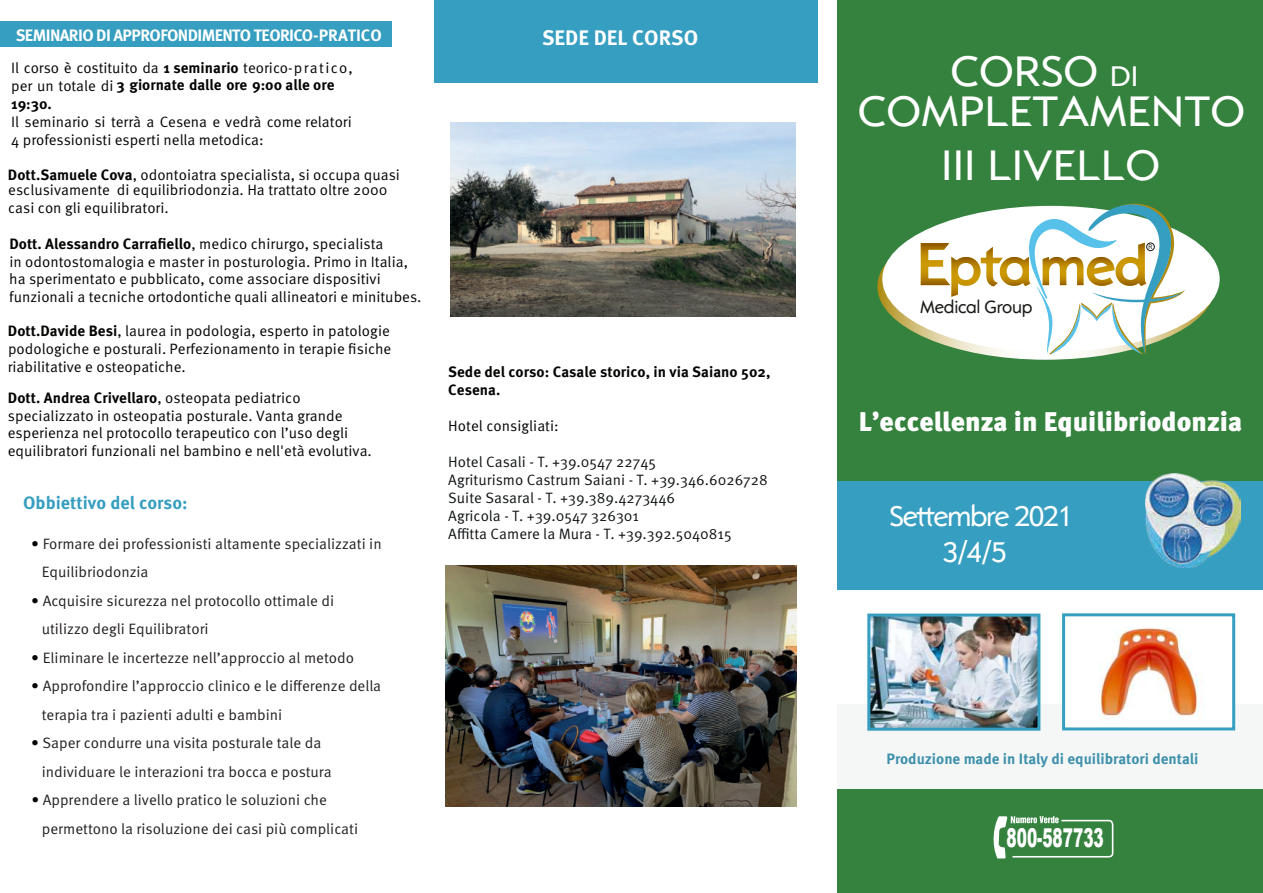
<style>
.page{position:relative;width:1263px;height:893px;background:#fff}
.page>*{position:absolute;margin:0;border:0;box-sizing:border-box;transform-origin:0 0}
.t1{font:54.3px "Opel Sans";color:#cc9903}
.t2{font:45px/40.5px "Opel Sans";color:#fff;text-align:center}
.t3{font:30px/35.4px "Opel Sans";letter-spacing:-.05em;color:#fff;text-align:center;scale:.96 1}
.t4{font:900 27px "Meta Pro";color:#fff}
.t5{font:900 25.95px "Arial";color:#fff;scale:.59 1}
.t6{font:700 21px "Meta Pro";color:#fff}
.t7{font:18.75px "Opel Sans";letter-spacing:-.02em;color:#1a1a18;scale:.95 1}
.t8{font:700 18px "Meta Pro";color:#369ec0}
.t9{font:700 16.5px "Meta Pro";letter-spacing:-.035em;color:#fff}
.t10{font:15px/18px "Meta Pro";color:#040503}
.t11{font:15px/28.5px "Meta Pro";color:#231f20}
.t12{font:15px/18px "Meta Pro";color:#101315}
.t13{font:700 15px/18px "Meta Pro";color:#040503}
.t14{font:700 15px "Meta Pro";color:#3d90ab}
.t15{font:6.45px "Arial";color:#1a1a18;scale:.87 1}
.s1{font-weight:700}
.s2{color:#050604}
.s3{font-size:30px}
.s4{font-size:60.3px}
</style>
<div class="page">
<div style="left:434px;top:0;width:383px;height:82px;background:#369ec0"></div>
<div style="left:838px;top:0;width:425px;height:893px;background:#35823e"></div>
<div style="left:0;top:21px;width:391px;height:26px;background:#369ec0"></div>
<svg style="left:877px;top:233px;width:338px;height:127px"></svg>
<div style="left:882px;top:206px;width:338px;height:146px;background:#fff;border-radius:50%"></div>
<svg style="left:920px;top:203px;width:265px;height:151px"></svg>
<div style="left:838px;top:486px;width:425px;height:269px;background:#fff"></div>
<div style="left:838px;top:481px;width:425px;height:109px;background:#369ec0"></div>
<img style="left:1145px;top:473px;width:96px;height:94px">
<div style="left:838px;top:704px;width:425px;height:84px;background:#f5f7f7"></div>
<img style="left:1100px;top:627px;width:101px;height:93px">
<img style="left:871px;top:618px;width:165px;height:109px">
<div style="left:867px;top:614px;width:173px;height:117px;border:3px solid #369fc1"></div>
<div style="left:1062px;top:613px;width:173px;height:117px;border:3px solid #369fc1"></div>
<svg style="left:993px;top:816px;width:120px;height:42px"></svg>
<img style="left:451px;top:123px;width:344px;height:193px">
<img style="left:445px;top:565px;width:351px;height:241px">
<p class="t9" style="left:16px;top:24px;width:367px">SEMINARIO DI APPROFONDIMENTO TEORICO-PRATICO</p>
<p class="t10" style="left:11px;top:60px;width:343px;line-height:17px">Il corso è costituito da <span class="s1">1 seminario</span> teorico-pratico, per un totale di <span class="s1">3 giornate dalle ore 9:00 alle ore</span></p>
<p class="t13" style="left:11px;top:95px;width:42px">19:30.</p>
<p class="t10" style="left:11px;top:113px;width:342px">Il seminario si terrà a Cesena e vedrà come relatori<br>4 professionisti esperti nella metodica:</p>
<p class="t10" style="left:8px;top:166px;width:394px"><span class="s1">Dott.Samuele Cova</span>, odontoiatra specialista, si occupa quasi</p>
<p class="t10" style="left:8px;top:182px;width:381px">esclusivamente di equilibriodonzia. Ha trattato oltre 2000 casi con gli equilibratori.</p>
<p class="t10" style="left:9px;top:235px;width:400px"><span class="s1">Dott. Alessandro Carrafiello</span>, medico chirurgo, specialista<br>in odontostomalogia e master in posturologia. Primo in Italia,</p>
<p class="t10" style="left:9px;top:270px;width:414px">ha sperimentato e pubblicato, come associare dispositivi funzionali a tecniche ortodontiche quali allineatori e minitubes.</p>
<p class="t10" style="left:8px;top:322px;width:385px"><span class="s1">Dott.Davide Besi</span>, laurea in podologia, esperto in patologie podologiche e posturali. Perfezionamento in terapie fisiche</p>
<p class="t10" style="left:8px;top:389px;width:336px"><span class="s1">Dott. Andrea Crivellaro</span>, osteopata pediatrico specializzato in osteopatia posturale. Vanta grande</p>
<p class="t10" style="left:8px;top:358px;width:180px">riabilitative e osteopatiche.</p>
<p class="t10" style="left:8px;top:424px;width:366px">esperienza nel protocollo terapeutico con l’uso degli equilibratori funzionali nel bambino e nell'età evolutiva.</p>
<p class="t8" style="left:23px;top:491px;width:166px">Obbiettivo del corso:</p>
<p class="t11" style="left:42px;top:530px;width:342px;text-indent:-10px"><span class="s2">•</span> Formare dei professionisti altamente specializzati in<br>Equilibriodonzia</p>
<p class="t11" style="left:42px;top:587px;width:294px;text-indent:-10px"><span class="s2">•</span> Acquisire sicurezza nel protocollo ottimale di utilizzo degli Equilibratori</p>
<p class="t11" style="left:31px;top:644px;width:324px"><span class="s2">•</span> Eliminare le incertezze nell’approccio al metodo</p>
<p class="t11" style="left:42px;top:672px;width:341px;text-indent:-10px"><span class="s2">•</span> Approfondire l’approccio clinico e le differenze della terapia tra i pazienti adulti e bambini</p>
<p class="t11" style="left:42px;top:729px;width:291px;text-indent:-10px"><span class="s2">•</span> Saper condurre una visita posturale tale da individuare le interazioni tra bocca e postura</p>
<p class="t11" style="left:42px;top:786px;width:318px;text-indent:-10px"><span class="s2">•</span> Apprendere a livello pratico le soluzioni che permettono la risoluzione dei casi più complicati</p>
<h3 class="t6" style="left:542px;top:24px;width:158px">SEDE DEL CORSO</h3>
<p class="t13" style="left:448px;top:363px;width:324px">Sede del corso: Casale storico, in via Saiano 502,<br>Cesena.</p>
<p class="t10" style="left:448px;top:417px;width:112px">Hotel consigliati:</p>
<p class="t12" style="left:448px;top:453px;width:321px">Hotel Casali - T. +39.0547 22745<br>Agriturismo Castrum Saiani - T. +39.346.6026728<br>Suite Sasaral - T. +39.389.4273446<br>Agricola - T. +39.0547 326301<br>Affitta Camere la Mura - T. +39.392.5040815</p>
<h2 class="t2" style="left:858px;top:50px;width:389px">CORSO <span class="s3">DI<br></span>COMPLETAMENTO</h2>
<h2 class="t2" style="left:941px;top:145px;width:220px">III LIVELLO</h2>
<h1 class="t1" style="left:917px;top:233px;width:232px"><span class="s4">E</span>pta med</h1>
<p class="t7" style="left:920px;top:295px;width:120px">Medical Group</p>
<p class="t15" style="left:1148px;top:243px;width:6px">R</p>
<h3 class="t4" style="left:859px;top:405px;width:385px">L’eccellenza in Equilibriodonzia</h3>
<h3 class="t3" style="left:889px;top:498px;width:193px">Settembre 2021<br>3/4/5</h3>
<p class="t14" style="left:886px;top:750px;width:313px">Produzione made in Italy di equilibratori dentali</p>
<h3 class="t5" style="left:1006px;top:819px;width:166px">800-587733</h3>
</div>
